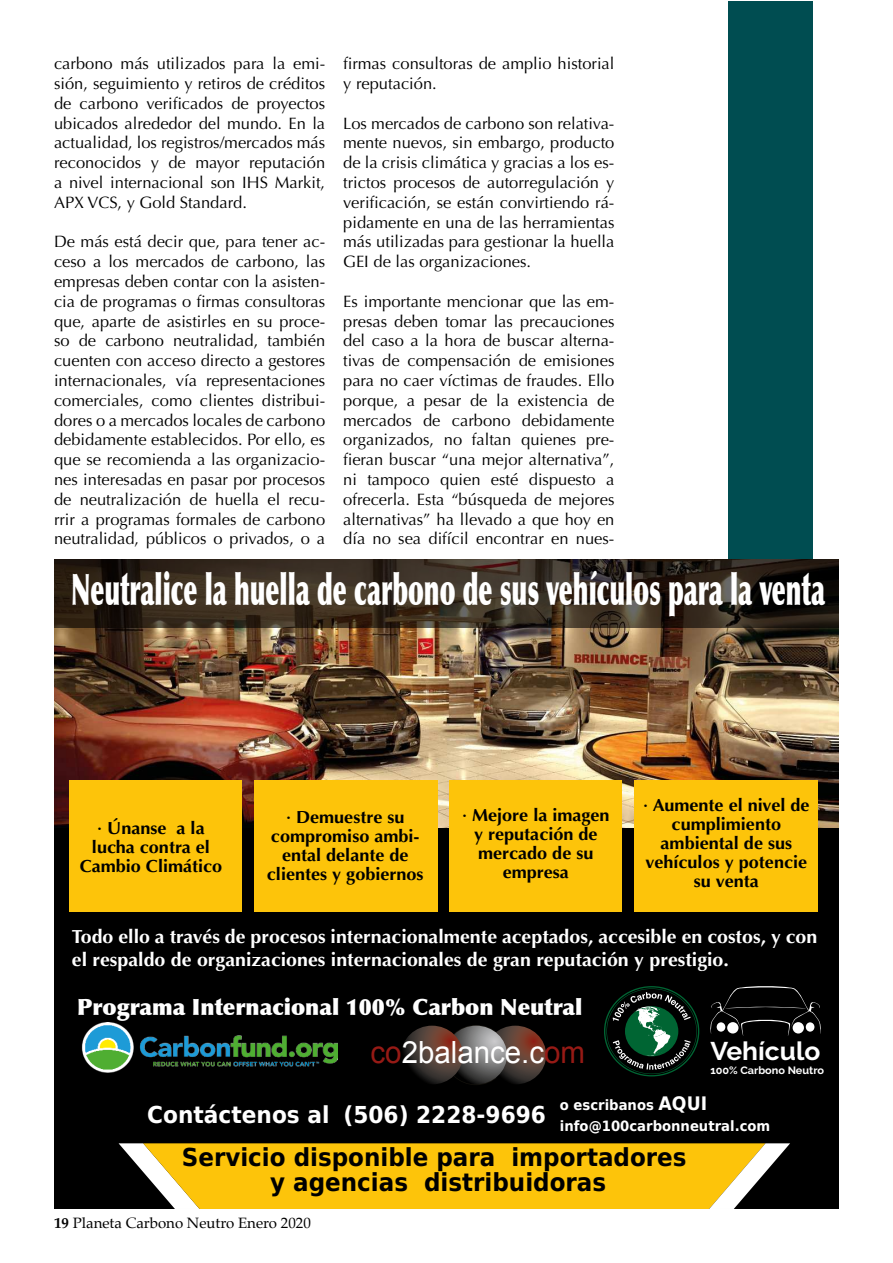
<style>
.page{position:relative;width:893px;height:1263px;background:#fff}
.page>*{position:absolute;margin:0;border:0;box-sizing:border-box;transform-origin:0 0}
.t1{font:900 43.65px "Optima";color:#fff;scale:.56 1}
.t2{font:30.6px "Arial";color:#fff;scale:.96 1}
.t3{font:700 25.5px "Raleway";color:#fff}
.t4{font:700 24.75px/24.8px "DejaVu Sans Condensed";color:#000;text-align:center}
.t5{font:700 23.4px "DejaVu Sans Condensed";color:#fff}
.t6{font:900 22.5px "Optima";color:#fff}
.t7{font:700 19.05px/22.8px "Optima";color:#fff}
.t8{font:700 17.55px/18.9px "Optima";color:#000;text-align:center}
.t9{font:16.5px/19.8px "Optima";color:#000;text-align:justify}
.t10{font:15px "Palatino";color:#000}
.t11{font:700 14.25px/20.9px "DejaVu Sans Condensed";color:#fff}
.t12{font:700 10.65px "Raleway";color:#fff}
.s1{color:#961a15}
.s2{font-size:18.6px}
.s3{font-weight:700}
</style>
<div class="page">
<div style="left:729px;top:2px;width:84px;height:565px;background:#004d51"></div>
<div style="left:54px;top:559px;width:785px;height:650px;background:#000"></div>
<img style="left:54px;top:628px;width:785px;height:199px">
<svg style="left:118px;top:1143px;width:672px;height:66px;background:#e6b61a"></svg>
<div style="left:70px;top:780px;width:172px;height:132px;background:#fdc40a"></div>
<div style="left:449px;top:780px;width:173px;height:132px;background:#fdc40a"></div>
<div style="left:254px;top:780px;width:184px;height:132px;background:#fdc40a"></div>
<div style="left:634px;top:780px;width:183px;height:132px;background:#fdc40a"></div>
<svg style="left:403px;top:1026px;width:143px;height:58px"></svg>
<img style="left:81px;top:1022px;width:256px;height:51px">
<svg style="left:710px;top:986px;width:111px;height:50px"></svg>
<svg style="left:604px;top:986px;width:95px;height:90px"></svg>
<svg style="left:54px;top:559px;width:785px;height:69px;background:#32281d"></svg>
<p class="t9" style="left:54px;top:54px;width:273px">carbono más utilizados para la emi&shy;sión, seguimiento y retiros de créditos de carbono verificados de proyectos ubicados alrededor del mundo. En la actualidad, los registros/mercados más reconocidos y de mayor reputación a nivel internacional son IHS Markit, APX VCS, y Gold Standard.</p>
<p class="t9" style="left:54px;top:232px;width:273px">De más está decir que, para tener ac&shy;ceso a los mercados de carbono, las empresas deben contar con la asisten&shy;cia de programas o firmas consultoras que, aparte de asistirles en su proce&shy;so de carbono neutralidad, también cuenten con acceso directo a gestores internacionales, vía representaciones comerciales, como clientes distribui&shy;dores o a mercados locales de carbono debidamente establecidos. Por ello, es que se recomienda a las organizacio&shy;nes interesadas en pasar por procesos de neutralización de huella el recu&shy;rrir a programas formales de carbono neutralidad, públicos o privados, o a</p>
<p class="t9" style="left:343px;top:54px;width:273px">firmas consultoras de amplio historial y reputación.</p>
<p class="t9" style="left:343px;top:113px;width:273px">Los mercados de carbono son relativa&shy;mente nuevos, sin embargo, producto de la crisis climática y gracias a los es&shy;trictos procesos de autorregulación y verificación, se están convirtiendo rá&shy;pidamente en una de las herramientas más utilizadas para gestionar la huella GEI de las organizaciones.</p>
<p class="t9" style="left:343px;top:291px;width:273px">Es importante mencionar que las em&shy;presas deben tomar las precauciones del caso a la hora de buscar alterna&shy;tivas de compensación de emisiones para no caer víctimas de fraudes. Ello porque, a pesar de la existencia de mercados de carbono debidamente organizados, no faltan quienes pre&shy;fieran buscar “una mejor alternativa”, ni tampoco quien esté dispuesto a ofrecerla. Esta “búsqueda de mejores alternativas” ha llevado a que hoy en día no sea difícil encontrar en nues-</p>
<p class="t1" style="left:71px;top:563px;width:1348px">Neutralice la huella de carbono de sus vehículos para la venta</p>
<p class="t8" style="left:80px;top:819px;width:144px">· Únanse a la lucha contra el<br>Cambio Climático</p>
<p class="t8" style="left:267px;top:807px;width:158px">· Demuestre su compromiso ambi&shy;ental delante de clientes y gobiernos</p>
<p class="t8" style="left:462px;top:806px;width:149px">· Mejore la imagen y reputación de mercado de su empresa</p>
<p class="t8" style="left:643px;top:796px;width:168px">· Aumente el nivel de cumplimiento ambiental de sus vehículos y potencie su venta</p>
<p class="t7" style="left:72px;top:925px;width:747px">Todo ello a través de procesos internacionalmente aceptados, accesible en costos, y con el respaldo de organizaciones internacionales de gran reputación y prestigio.</p>
<p class="t6" style="left:77px;top:993px;width:507px">Programa Internacional 100% Carbon Neutral</p>
<p class="t2" style="left:371px;top:1032px;width:225px"><span class="s1">co</span>2balance.c<span class="s1">om</span></p>
<p class="t3" style="left:710px;top:1037px;width:111px">Vehículo</p>
<p class="t12" style="left:710px;top:1064px;width:115px">100% Carbono Neutro</p>
<p class="t5" style="left:343px;top:1095px;width:204px">(506) 2228-9696</p>
<p class="t11" style="left:560px;top:1094px;width:212px">o escribanos <span class="s2">AQUI </span>info@100carbonneutral.com</p>
<p class="t5" style="left:147px;top:1095px;width:184px">Contáctenos al</p>
<p class="t4" style="left:182px;top:1143px;width:506px">Servicio disponible para importadores y agencias distribuidoras</p>
<p class="t10" style="left:54px;top:1210px;width:258px"><span class="s3">19</span> Planeta Carbono Neutro Enero 2020</p>
</div>
